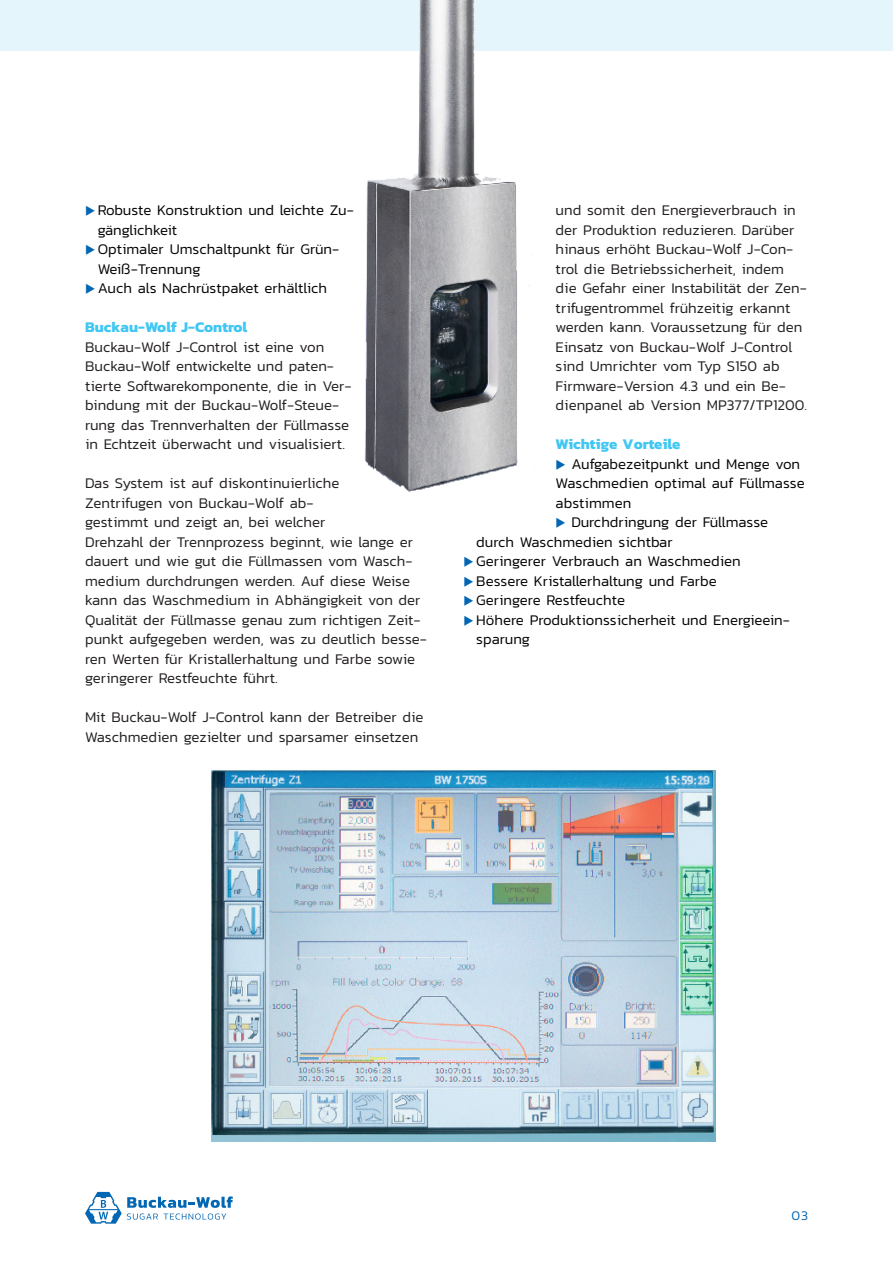
<style>
.page{position:relative;width:893px;height:1263px;background:#fff}
.page>*{position:absolute;margin:0;border:0;box-sizing:border-box;transform-origin:0 0}
.Fliesstext{font:300 15px/19.5px "Kanit";color:#231f20}
.t1{font:300 15px/19.5px "Kanit";color:#040503}
.Teasertext{font:700 15px "Kanit";color:#40c7f4}
.Fliesstext-2{font:700 15px "Kanit";color:#40c7f4}
.t2{font:300 13.5px "Kanit";color:#0166b3}
</style>
<div class="page">
<div style="left:0;top:0;width:893px;height:51px;background:#e5f5fc"></div>
<img style="left:211px;top:771px;width:505px;height:371px">
<img style="left:364px;top:0;width:168px;height:492px">
<svg style="left:85px;top:1192px;width:148px;height:32px"></svg>
<p class="t1" style="left:98px;top:200px;width:258px">Robuste Konstruktion und leichte Zu&shy;gänglichkeit</p>
<p class="t1" style="left:98px;top:239px;width:243px">Optimaler Umschaltpunkt für Grün-<br>Weiß-Trennung</p>
<p class="t1" style="left:98px;top:278px;width:231px">Auch als Nachrüstpaket erhältlich</p>
<p class="Teasertext" style="left:85px;top:315px;width:164px">Buckau-Wolf J-Control</p>
<p class="Fliesstext" style="left:85px;top:337px;width:268px">Buckau-Wolf J-Control ist eine von Buckau-Wolf entwickelte und paten&shy;tierte Softwarekomponente, die in Ver&shy;bindung mit der Buckau-Wolf-Steue&shy;rung das Trennverhalten der Füllmasse in Echtzeit überwacht und visualisiert.</p>
<p class="Fliesstext" style="left:85px;top:473px;width:343px">Das System ist auf diskontinuierliche<br>Zentrifugen von Buckau-Wolf ab-<br>gestimmt und zeigt an, bei welcher<br>Drehzahl der Trennprozess beginnt, wie lange er dauert und wie gut die Füllmassen vom Wasch&shy;medium durchdrungen werden. Auf diese Weise kann das Waschmedium in Abhängigkeit von der Qualität der Füllmasse genau zum richtigen Zeit&shy;punkt aufgegeben werden, was zu deutlich besse&shy;ren Werten für Kristallerhaltung und Farbe sowie geringerer Restfeuchte führt.</p>
<p class="Fliesstext" style="left:85px;top:707px;width:340px">Mit Buckau-Wolf J-Control kann der Betreiber die<br>Waschmedien gezielter und sparsamer einsetzen</p>
<p class="Fliesstext" style="left:556px;top:200px;width:253px">und somit den Energieverbrauch in der Produktion reduzieren. Darüber hinaus erhöht Buckau-Wolf J-Con&shy;trol die Betriebssicherheit, indem die Gefahr einer Instabilität der Zen&shy;trifugentrommel frühzeitig erkannt werden kann. Voraussetzung für den Einsatz von Buckau-Wolf J-Control sind Umrichter vom Typ S150 ab Firmware-Version 4.3 und ein Be&shy;dienpanel ab Version MP377/TP1200.</p>
<p class="Fliesstext-2" style="left:556px;top:432px;width:126px">Wichtige Vorteile</p>
<p class="t1" style="left:556px;top:454px;width:251px;text-indent:16px">Aufgabezeitpunkt und Menge von<br>Waschmedien optimal auf Füllmasse abstimmen</p>
<p class="t1" style="left:476px;top:512px;width:293px;text-indent:95px">Durchdringung der Füllmasse durch Waschmedien sichtbar</p>
<p class="t1" style="left:476px;top:551px;width:266px">Geringerer Verbrauch an Waschmedien</p>
<p class="t1" style="left:476px;top:571px;width:242px">Bessere Kristallerhaltung und Farbe</p>
<p class="t1" style="left:476px;top:590px;width:150px">Geringere Restfeuchte</p>
<p class="t1" style="left:476px;top:610px;width:315px">Höhere Produktionssicherheit und Energieein&shy;sparung</p>
<p class="t2" style="left:792px;top:1205px;width:18px">03</p>
</div>
